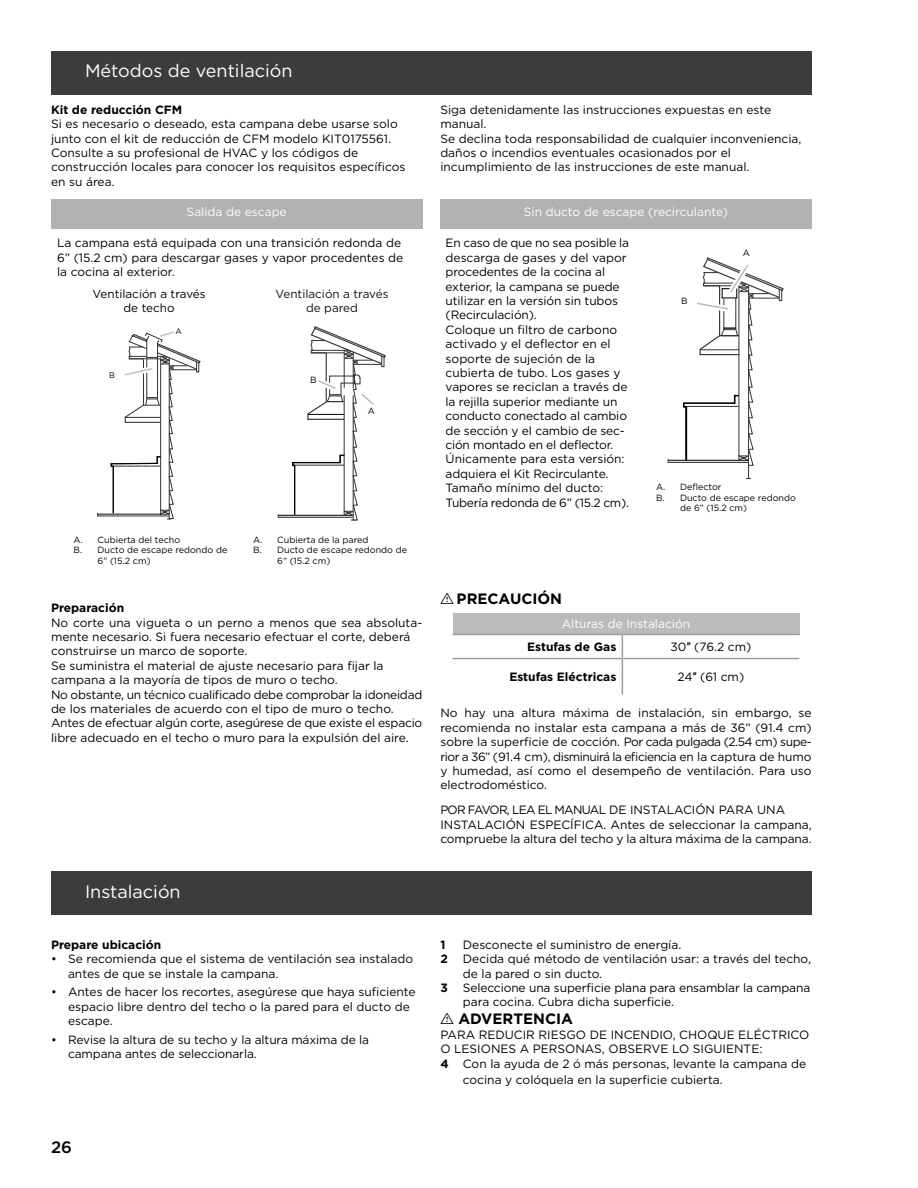
<style>
.page{position:relative;width:918px;height:1188px;background:#fff}
.page>*{position:absolute;margin:0;border:0;box-sizing:border-box;transform-origin:0 0}
.t1{font:18px "Gotham";color:#fff}
.t2{font:500 16.5px "Gotham";color:#000}
.t3{font:700 15px "Gotham";color:#000}
.t4{font:12px/14.4px "Gotham";color:#000}
.t5{font:700 12px "Gotham";color:#000}
.t6{font:12px "Gotham";color:#fff}
.t7{font:11.7px/14.1px "Gotham";color:#000;text-align:center}
.t8{font:11.7px/14.1px "Gotham";color:#111;text-align:center}
.t9{font:9px "Gotham";color:#000}
.t10{font:7.95px "Gotham";color:#000}
.s1{font-family:"tables";font-weight:400}
.s2{font-family:"Arial"}
.s3{font-weight:700}
</style>
<div class="page">
<div style="left:51px;top:51px;width:761px;height:44px;background:#3c3c3c"></div>
<div style="left:51px;top:199px;width:371px;height:29px;background:#b2b2b2"></div>
<div style="left:440px;top:199px;width:372px;height:29px;background:#b2b2b2"></div>
<svg style="left:97px;top:331px;width:103px;height:189px"></svg>
<hr style="left:125px;top:417px;width:35px;height:1px;background:#323232">
<svg style="left:278px;top:326px;width:108px;height:195px"></svg>
<hr style="left:308px;top:414px;width:36px;height:1px;background:#000">
<hr style="left:748px;top:285px;width:1px;height:194px;background:#323232">
<svg style="left:668px;top:257px;width:116px;height:209px"></svg>
<hr style="left:700px;top:349px;width:39px;height:1px;background:#323232">
<div style="left:453px;top:613px;width:347px;height:21px;background:#bbb"></div>
<hr style="left:453px;top:634px;width:169px;height:1px;background:#9c9c9c">
<hr style="left:622px;top:634px;width:178px;height:1px;background:#9c9c9c">
<svg style="left:622px;top:635px;width:1px;height:23px"></svg>
<hr style="left:453px;top:658px;width:169px;height:1px;background:#9c9c9c">
<hr style="left:622px;top:658px;width:178px;height:1px;background:#9c9c9c">
<hr style="left:622px;top:659px;width:1px;height:36px;background:#9c9c9c">
<div style="left:51px;top:872px;width:761px;height:43px;background:#3c3c3c"></div>
<h1 class="t1" style="left:85px;top:60px;width:209px">Métodos de ventilación</h1>
<p class="t5" style="left:51px;top:102px;width:133px">Kit de reducción CFM</p>
<p class="t4" style="left:51px;top:117px;width:356px">Si es necesario o deseado, esta campana debe usarse solo junto con el kit de reducción de CFM modelo KIT0175561.<br>Consulte a su profesional de HVAC y los códigos de construcción locales para conocer los requisitos específicos en su área.</p>
<p class="t6" style="left:187px;top:204px;width:102px">Salida de escape</p>
<p class="t4" style="left:57px;top:236px;width:348px">La campana está equipada con una transición redonda de<br>6” (15.2 cm) para descargar gases y vapor procedentes de la cocina al exterior.</p>
<p class="t7" style="left:93px;top:286px;width:115px">Ventilación a través de techo</p>
<p class="t8" style="left:276px;top:286px;width:115px">Ventilación a través de pared</p>
<p class="t10" style="left:175px;top:326px;width:8px">A</p>
<p class="t10" style="left:109px;top:370px;width:7px">B</p>
<p class="t9" style="left:368px;top:405px;width:9px">A</p>
<p class="t9" style="left:310px;top:374px;width:8px">B</p>
<p class="t9" style="left:74px;top:534px;width:108px">A. Cubierta del techo</p>
<p class="t9" style="left:74px;top:544px;width:155px">B. Ducto de escape redondo de</p>
<p class="t9" style="left:98px;top:555px;width:55px">6” (15.2 cm)</p>
<p class="t9" style="left:253px;top:534px;width:117px">A. Cubierta de la pared</p>
<p class="t9" style="left:253px;top:544px;width:155px">B. Ducto de escape redondo de</p>
<p class="t9" style="left:277px;top:555px;width:55px">6” (15.2 cm)</p>
<p class="t5" style="left:51px;top:600px;width:75px">Preparación</p>
<p class="t4" style="left:51px;top:615px;width:373px">No corte una vigueta o un perno a menos que sea absoluta&shy;mente necesario. Si fuera necesario efectuar el corte, deberá construirse un marco de soporte.<br>Se suministra el material de ajuste necesario para fijar la campana a la mayoría de tipos de muro o techo.<br>No obstante, un técnico cualificado debe comprobar la idoneidad de los materiales de acuerdo con el tipo de muro o techo.<br>Antes de efectuar algún corte, asegúrese de que existe el espacio libre adecuado en el techo o muro para la expulsión del aire.</p>
<h1 class="t1" style="left:85px;top:880px;width:97px">Instalación</h1>
<p class="t5" style="left:51px;top:937px;width:112px">Prepare ubicación</p>
<p class="t4" style="left:68px;top:951px;width:347px;text-indent:-17px">• Se recomienda que el sistema de ventilación sea instalado antes de que se instale la campana.</p>
<p class="t4" style="left:68px;top:984px;width:349px;text-indent:-17px">• Antes de hacer los recortes, asegúrese que haya suficiente espacio libre dentro del techo o la pared para el ducto de escape.</p>
<p class="t4" style="left:68px;top:1032px;width:303px;text-indent:-17px">• Revise la altura de su techo y la altura máxima de la campana antes de seleccionarla.</p>
<p class="t4" style="left:440px;top:102px;width:363px">Siga detenidamente las instrucciones expuestas en este manual.<br>Se declina toda responsabilidad de cualquier inconveniencia, daños o incendios eventuales ocasionados por el incumplimiento de las instrucciones de este manual.</p>
<p class="t6" style="left:524px;top:204px;width:206px">Sin ducto de escape (recirculante)</p>
<p class="t4" style="left:446px;top:236px;width:185px">En caso de que no sea posible la descarga de gases y del vapor procedentes de la cocina al exterior, la campana se puede utilizar en la versión sin tubos (Recirculación).<br>Coloque un filtro de carbono activado y el deflector en el soporte de sujeción de la cubierta de tubo. Los gases y vapores se reciclan a través de la rejilla superior mediante un conducto conectado al cambio de sección y el cambio de sec&shy;ción montado en el deflector.<br>Únicamente para esta versión: adquiera el Kit Recirculante.<br>Tamaño mínimo del ducto:<br>Tubería redonda de 6” (15.2 cm).</p>
<p class="t9" style="left:681px;top:295px;width:8px">B</p>
<p class="t9" style="left:743px;top:247px;width:9px">A</p>
<p class="t9" style="left:656px;top:481px;width:67px">A. Deflector</p>
<p class="t9" style="left:656px;top:492px;width:141px">B. Ducto de escape redondo</p>
<p class="t9" style="left:680px;top:502px;width:69px">de 6” (15.2 cm)</p>
<p class="t3" style="left:440px;top:589px;width:123px"><span class="s1">I</span> PRECAUCIÓN</p>
<p class="t6" style="left:562px;top:617px;width:130px">Alturas de Instalación</p>
<p class="t5" style="left:527px;top:639px;width:91px">Estufas de Gas</p>
<p class="t4" style="left:671px;top:640px;width:82px">30<span class="s2">″</span> (76.2 cm)</p>
<p class="t5" style="left:509px;top:669px;width:109px">Estufas Eléctricas</p>
<p class="t4" style="left:678px;top:670px;width:68px">24<span class="s2">″</span> (61 cm)</p>
<p class="t4" style="left:440px;top:706px;width:373px;text-align:justify">No hay una altura máxima de instalación, sin embargo, se recomienda no instalar esta campana a más de 36” (91.4 cm) sobre la superficie de cocción. Por cada pulgada (2.54 cm) supe&shy;rior a 36” (91.4 cm), disminuirá la eficiencia en la captura de humo y humedad, así como el desempeño de ventilación. Para uso electrodoméstico.</p>
<p class="t4" style="left:440px;top:803px;width:373px">POR FAVOR, LEA EL MANUAL DE INSTALACIÓN PARA UNA<br>INSTALACIÓN ESPECÍFICA. Antes de seleccionar la campana, compruebe la altura del techo y la altura máxima de la campana.</p>
<p class="t5" style="left:440px;top:937px;width:7px">1</p>
<p class="t4" style="left:463px;top:937px;width:218px">Desconecte el suministro de energía.</p>
<p class="t5" style="left:440px;top:951px;width:9px">2</p>
<p class="t4" style="left:463px;top:951px;width:350px">Decida qué método de ventilación usar: a través del techo, de la pared o sin ducto.</p>
<p class="t5" style="left:440px;top:980px;width:9px">3</p>
<p class="t4" style="left:463px;top:980px;width:349px">Seleccione una superficie plana para ensamblar la campana para cocina. Cubra dicha superficie.</p>
<p class="t3" style="left:440px;top:1009px;width:134px"><span class="s1">I</span> ADVERTENCIA</p>
<p class="t4" style="left:440px;top:1027px;width:371px">PARA REDUCIR RIESGO DE INCENDIO, CHOQUE ELÉCTRICO<br>O LESIONES A PERSONAS, OBSERVE LO SIGUIENTE:<br><span class="s3">4</span> Con la ayuda de 2 ó más personas, levante la campana de</p>
<p class="t4" style="left:463px;top:1072px;width:260px">cocina y colóquela en la superficie cubierta.</p>
<h2 class="t2" style="left:51px;top:1136px;width:22px">26</h2>
</div>
